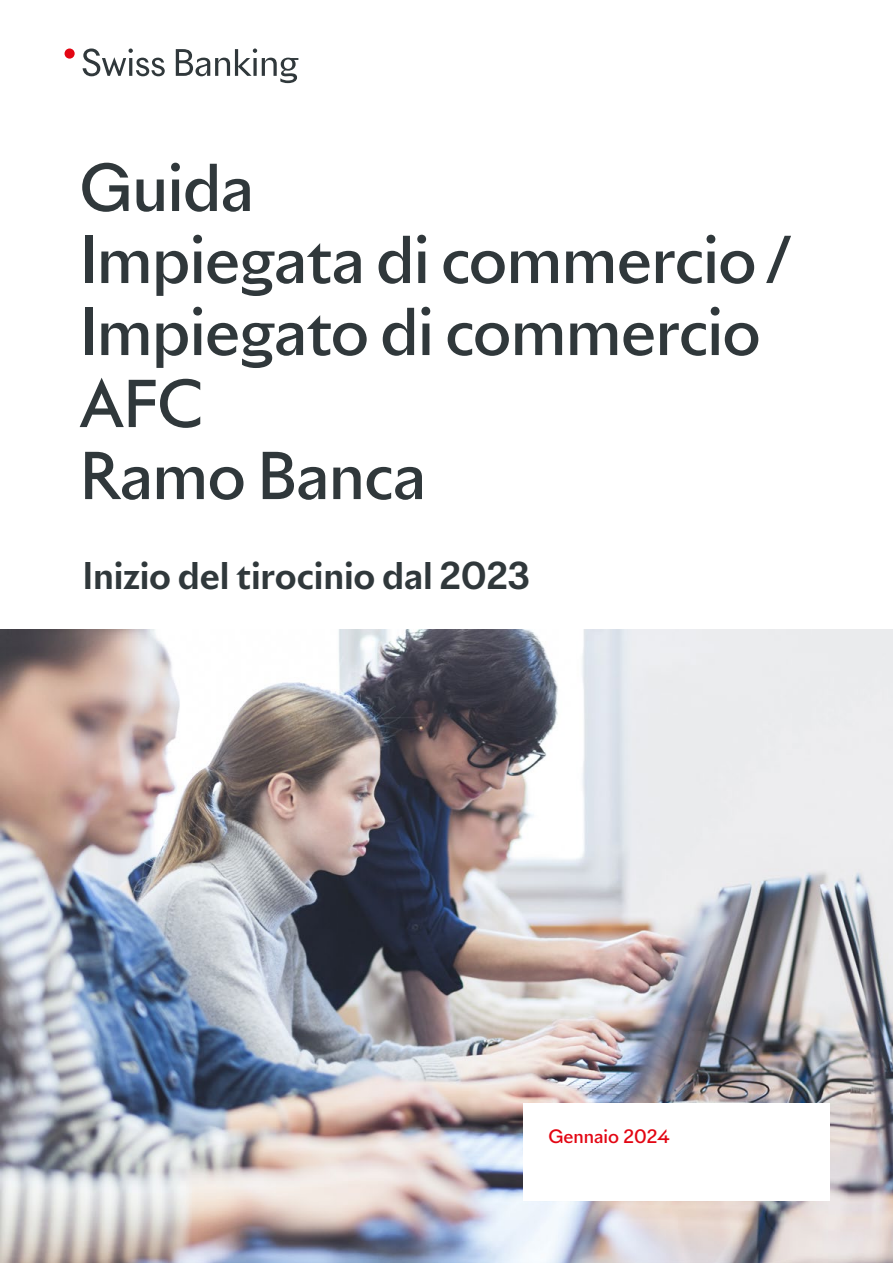
<style>
.page{position:relative;width:893px;height:1263px;background:#fff}
.page>*{position:absolute;margin:0;border:0;box-sizing:border-box;transform-origin:0 0}
.t1{font:500 63px/72px "Riviera Nights";letter-spacing:-.01em;color:#30383b}
.t2{font:700 36px "Riviera Nights";letter-spacing:-.005em;color:#30383b}
.t3{font:500 18px "Riviera Nights";color:#e30613}
</style>
<div class="page">
<img style="left:0;top:629px;width:893px;height:634px">
<svg style="left:83px;top:49px;width:82px;height:27px"></svg>
<svg style="left:176px;top:49px;width:122px;height:34px"></svg>
<div style="left:65px;top:49px;width:10px;height:10px;background:#e30613;border-radius:50%"></div>
<div style="left:523px;top:1103px;width:306px;height:98px;background:#fff"></div>
<p class="t1" style="left:80px;top:151px;width:715px">Guida<br>Impiegata di commercio /<br>Impiegato di commercio<br>AFC<br>Ramo Banca</p>
<p class="t2" style="left:82px;top:552px;width:449px">Inizio del tirocinio dal 2023</p>
<p class="t3" style="left:549px;top:1125px;width:121px">Gennaio 2024</p>
</div>
